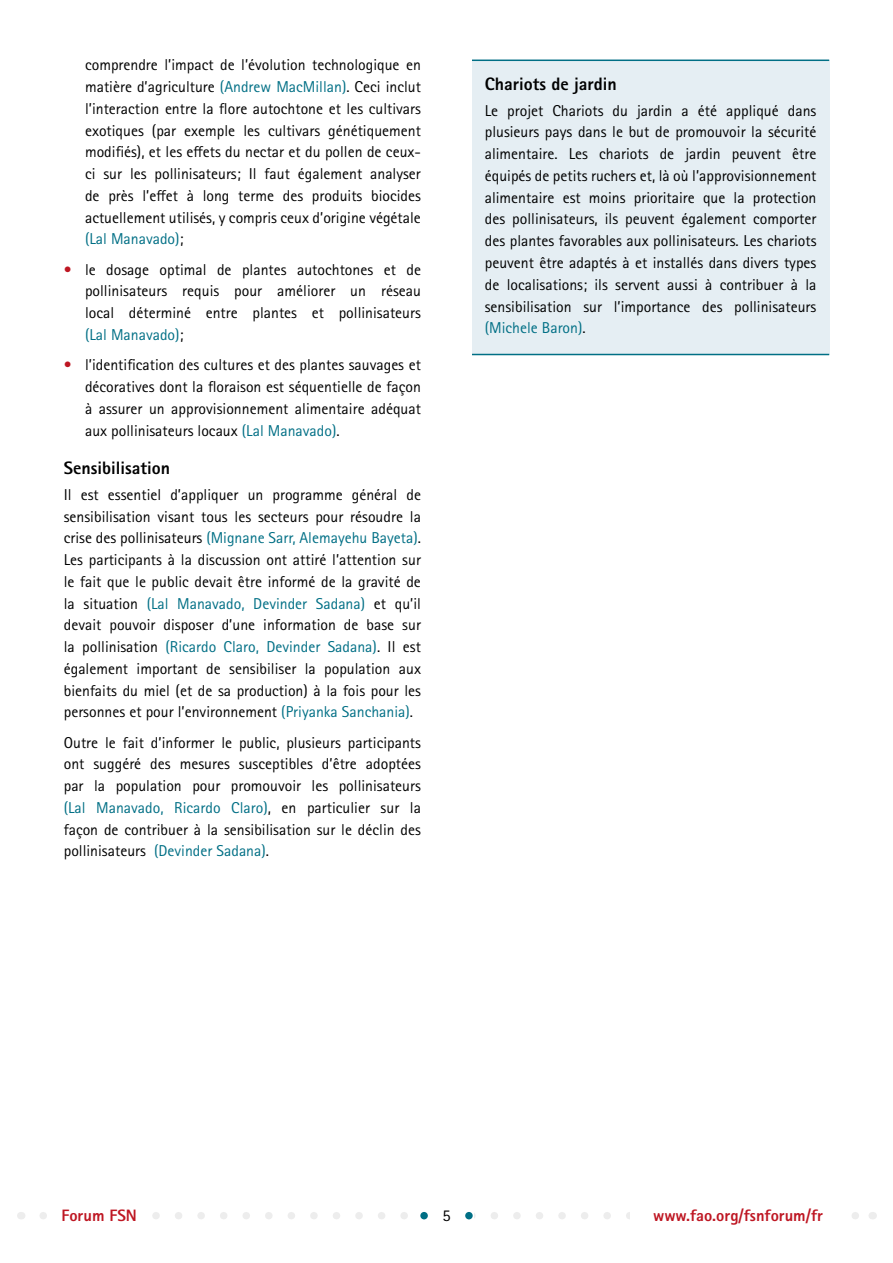
<style>
.page{position:relative;width:893px;height:1263px;background:#fff}
.page>*{position:absolute;margin:0;border:0;box-sizing:border-box;transform-origin:0 0}
.t1{font:800 18px "Rotis Sans Serif Std";color:#000}
.t2{font:800 16.5px "Rotis Sans Serif Std";color:#be1622}
.t3{font:16.5px "Rotis Sans Serif Std";color:#000}
.t4{font:15.75px/21.8px "Rotis Sans Serif Std";color:#000;text-align:justify}
.s1{color:#006f85}
.s2{color:#be1622}
</style>
<div class="page">
<svg style="left:43px;top:1212px;width:816px;height:7px"></svg>
<div style="left:419px;top:1204px;width:55px;height:23px;background:#fff"></div>
<div style="left:420px;top:1212px;width:8px;height:7px;background:#006f85;border-radius:50%"></div>
<div style="left:465px;top:1212px;width:8px;height:7px;background:#006f85;border-radius:50%"></div>
<div style="left:630px;top:1204px;width:216px;height:23px;background:#fff"></div>
<div style="left:47px;top:1204px;width:104px;height:23px;background:#fff"></div>
<div style="left:472px;top:60px;width:357px;height:294px;background:#e5eef3"></div>
<hr style="left:472px;top:60px;width:357px;height:1px;background:#006f85">
<hr style="left:472px;top:354px;width:357px;height:1px;background:#006f85">
<p class="t4" style="left:85px;top:54px;width:337px">comprendre l’impact de l’évolution technologique en matière d’agriculture <span class="s1">(Andrew MacMillan)</span>. Ceci inclut l’interaction entre la flore autochtone et les cultivars exotiques (par exemple les cultivars génétiquement modifiés), et les effets du nectar et du pollen de ceux&shy;ci sur les pollinisateurs; Il faut également analyser de près l’effet à long terme des produits biocides actuellement utilisés, y compris ceux d’origine végétale <span class="s1">(Lal Manavado)</span>;</p>
<p class="t4" style="left:85px;top:259px;width:337px;text-indent:-21px"><span class="s2">•</span> le dosage optimal de plantes autochtones et de pollinisateurs requis pour améliorer un réseau local déterminé entre plantes et pollinisateurs <span class="s1">(Lal Manavado)</span>;</p>
<p class="t4" style="left:85px;top:354px;width:337px;text-indent:-21px"><span class="s2">•</span> l’identification des cultures et des plantes sauvages et décoratives dont la floraison est séquentielle de façon à assurer un approvisionnement alimentaire adéquat aux pollinisateurs locaux <span class="s1">(Lal Manavado)</span>.</p>
<p class="t1" style="left:64px;top:456px;width:108px">Sensibilisation</p>
<p class="t4" style="left:64px;top:484px;width:359px">Il est essentiel d’appliquer un programme général de sensibilisation visant tous les secteurs pour résoudre la crise des pollinisateurs <span class="s1">(Mignane Sarr, Alemayehu Bayeta)</span>.<br>Les participants à la discussion ont attiré l’attention sur le fait que le public devait être informé de la gravité de la situation <span class="s1">(Lal Manavado, Devinder Sadana)</span> et qu’il devait pouvoir disposer d’une information de base sur la pollinisation <span class="s1">(Ricardo Claro, Devinder Sadana)</span>. Il est également important de sensibiliser la population aux bienfaits du miel (et de sa production) à la fois pour les personnes et pour l’environnement <span class="s1">(Priyanka Sanchania)</span>.</p>
<p class="t4" style="left:64px;top:731px;width:359px">Outre le fait d’informer le public, plusieurs participants ont suggéré des mesures susceptibles d’être adoptées par la population pour promouvoir les pollinisateurs <span class="s1">(Lal Manavado, Ricardo Claro)</span>, en particulier sur la façon de contribuer à la sensibilisation sur le déclin des pollinisateurs <span class="s1">(Devinder Sadana)</span>.</p>
<p class="t1" style="left:485px;top:72px;width:133px">Chariots de jardin</p>
<p class="t4" style="left:485px;top:100px;width:333px">Le projet Chariots du jardin a été appliqué dans plusieurs pays dans le but de promouvoir la sécurité alimentaire. Les chariots de jardin peuvent être équipés de petits ruchers et, là où l’approvisionnement alimentaire est moins prioritaire que la protection des pollinisateurs, ils peuvent également comporter des plantes favorables aux pollinisateurs. Les chariots peuvent être adaptés à et installés dans divers types de localisations; ils servent aussi à contribuer à la sensibilisation sur l’importance des pollinisateurs <span class="s1">(Michele Baron)</span>.</p>
<p class="t2" style="left:61px;top:1205px;width:77px">Forum FSN</p>
<p class="t3" style="left:442px;top:1206px;width:10px">5</p>
<p class="t2" style="left:653px;top:1205px;width:171px">www.fao.org/fsnforum/fr</p>
</div>
